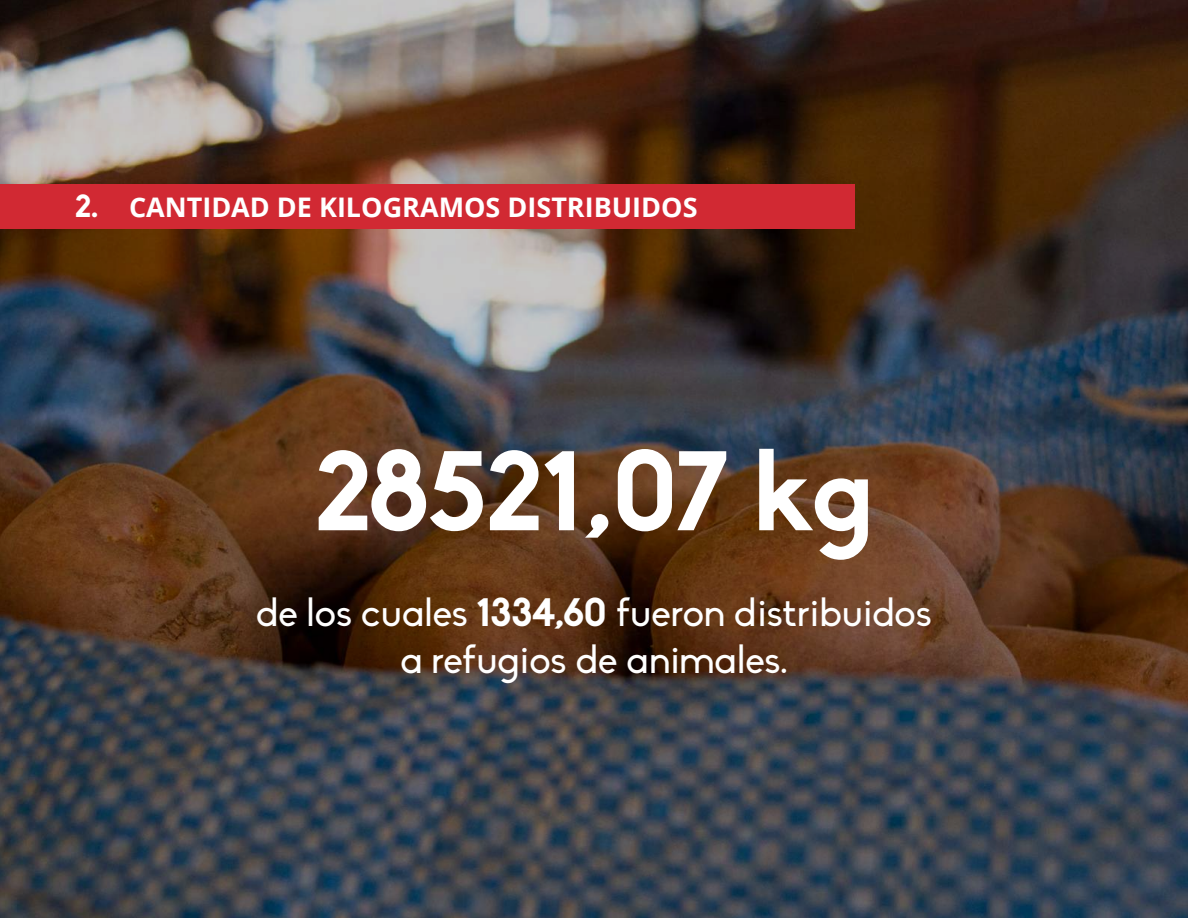
<style>
.page{position:relative;width:1188px;height:918px;background:#fff}
.page>*{position:absolute;margin:0;border:0;box-sizing:border-box;transform-origin:0 0}
.t1{font:700 111px "Biko";letter-spacing:-.03em;color:#fff}
.t2{font:39px/46.8px "Biko";color:#fff;text-align:center}
.t3{font:700 27px "Open Sans";color:#fff}
.s1{font-family:"Biko";font-size:31.5px}
.s2{font-weight:700}
</style>
<div class="page">
<img style="left:0;top:0;width:1188px;height:918px">
<div style="left:0;top:184px;width:855px;height:46px;background:#d12933"></div>
<p class="t3" style="left:75px;top:188px;width:624px"><span class="s1">2.</span> CANTIDAD DE KILOGRAMOS DISTRIBUIDOS</p>
<h1 class="t1" style="left:315px;top:425px;width:560px">28521,07 kg</h1>
<p class="t2" style="left:256px;top:590px;width:677px">de los cuales <span class="s2">1334,60</span> fueron distribuidos a refugios de animales.</p>
</div>
